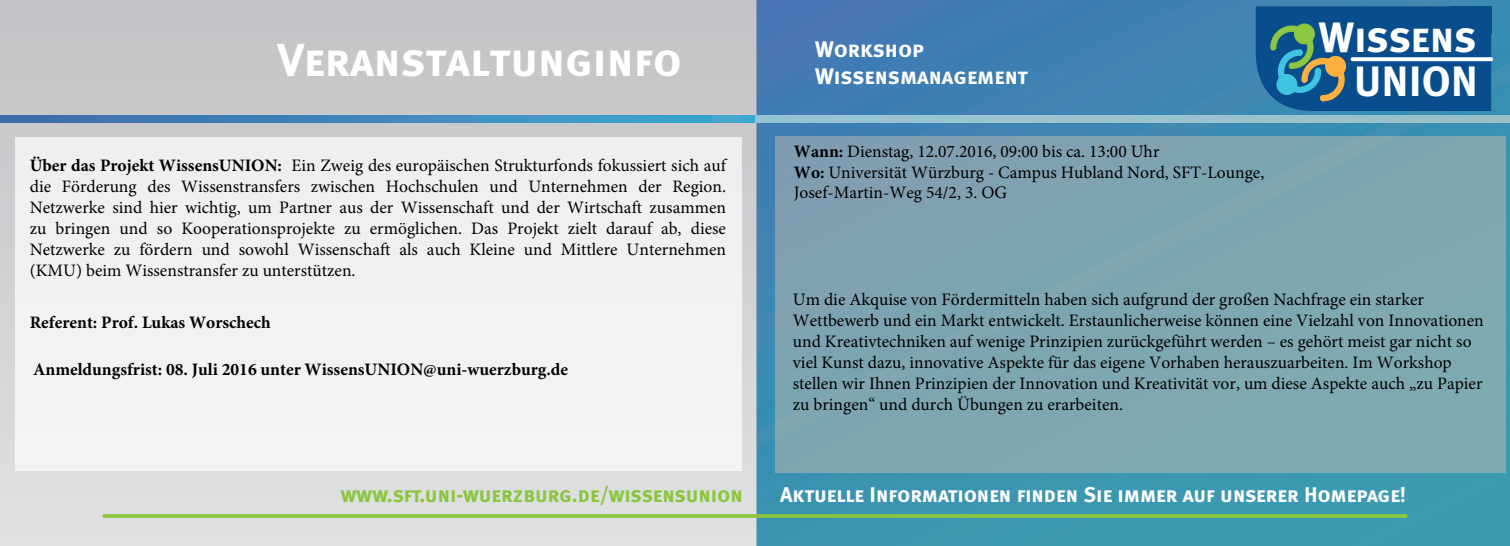
<style>
.page{position:relative;width:1510px;height:546px;background:#fff}
.page>*{position:absolute;margin:0;border:0;box-sizing:border-box;transform-origin:0 0}
.t1{font:46.25px "Meta Bold Caps";color:#fff}
.t2{font:42.38px/43.6px "Meta Bold Caps";letter-spacing:-.005em;color:#fff;text-align:right}
.t3{font:22.5px/27px "Meta Bold Caps";color:#fff}
.t4{font:21.25px "Meta Bold Caps";color:#fff}
.t5{font:21.25px "Meta Bold Caps";letter-spacing:-.005em;color:#8bc63e}
.t6{font:17.5px/21px "Minion Pro";color:#000}
.t7{font:700 17.5px "Minion Pro";color:#000}
.s1{font-weight:700}
</style>
<div class="page">
<div style="left:756px;top:0;width:753px;height:546px;background:linear-gradient(to bottom,#417bb3,#3997b1)"></div>
<div style="left:0;top:0;width:756px;height:546px;background:linear-gradient(to bottom,#c2c3c6,#e0e1e2)"></div>
<div style="left:16px;top:138px;width:726px;height:333px;background:#f1f2f2"></div>
<svg style="left:0;top:115px;width:755px;height:8px;background:#3e88be"></svg>
<div style="left:755px;top:115px;width:754px;height:8px;background:#9ac3d0"></div>
<hr style="left:104px;top:514px;width:1301px;height:4px;background:#8bc63e">
<div style="left:775px;top:136px;width:730px;height:337px;background:#7ea6b1"></div>
<svg style="left:1255px;top:6px;width:236px;height:105px;background:#1d5e8e"></svg>
<h1 class="t1" style="left:278px;top:33px;width:406px">Veranstaltunginfo</h1>
<p class="t3" style="left:815px;top:36px;width:214px">Workshop<br>Wissensmanagement</p>
<h2 class="t2" style="left:1318px;top:15px;width:161px">Wissens<br>UNION</h2>
<p class="t6" style="left:30px;top:155px;width:698px;text-align:justify"><span class="s1">Über das Projekt WissensUNION:</span> Ein Zweig des europäischen Strukturfonds fokussiert sich auf die Förderung des Wissenstransfers zwischen Hochschulen und Unternehmen der Region.<br>Netzwerke sind hier wichtig, um Partner aus der Wissenschaft und der Wirtschaft zusammen zu bringen und so Kooperationsprojekte zu ermöglichen. Das Projekt zielt darauf ab, diese Netzwerke zu fördern und sowohl Wissenschaft als auch Kleine und Mittlere Unternehmen (KMU) beim Wissenstransfer zu unterstützen.</p>
<p class="t7" style="left:30px;top:309px;width:242px">Referent: Prof. Lukas Worschech</p>
<p class="t7" style="left:33px;top:357px;width:536px">Anmeldungsfrist: 08. Juli 2016 unter WissensUNION@uni-wuerzburg.de</p>
<p class="t5" style="left:341px;top:482px;width:403px">www.sft.uni-wuerzburg.de/wissensunion</p>
<p class="t6" style="left:794px;top:141px;width:472px"><span class="s1">Wann:</span> Dienstag, 12.07.2016, 09:00 bis ca. 13:00 Uhr<br><span class="s1">Wo:</span> Universität Würzburg - Campus Hubland Nord, SFT-Lounge,<br>Josef-Martin-Weg 54/2, 3. OG</p>
<p class="t6" style="left:793px;top:289px;width:692px">Um die Akquise von Fördermitteln haben sich aufgrund der großen Nachfrage ein starker Wettbewerb und ein Markt entwickelt. Erstaunlicherweise können eine Vielzahl von Innovationen und Kreativtechniken auf wenige Prinzipien zurückgeführt werden – es gehört meist gar nicht so viel Kunst dazu, innovative Aspekte für das eigene Vorhaben herauszuarbeiten. Im Workshop stellen wir Ihnen Prinzipien der Innovation und Kreativität vor, um diese Aspekte auch „zu Papier zu bringen“ und durch Übungen zu erarbeiten.</p>
<p class="t4" style="left:780px;top:482px;width:627px">Aktuelle Informationen finden Sie immer auf unserer Homepage!</p>
</div>
